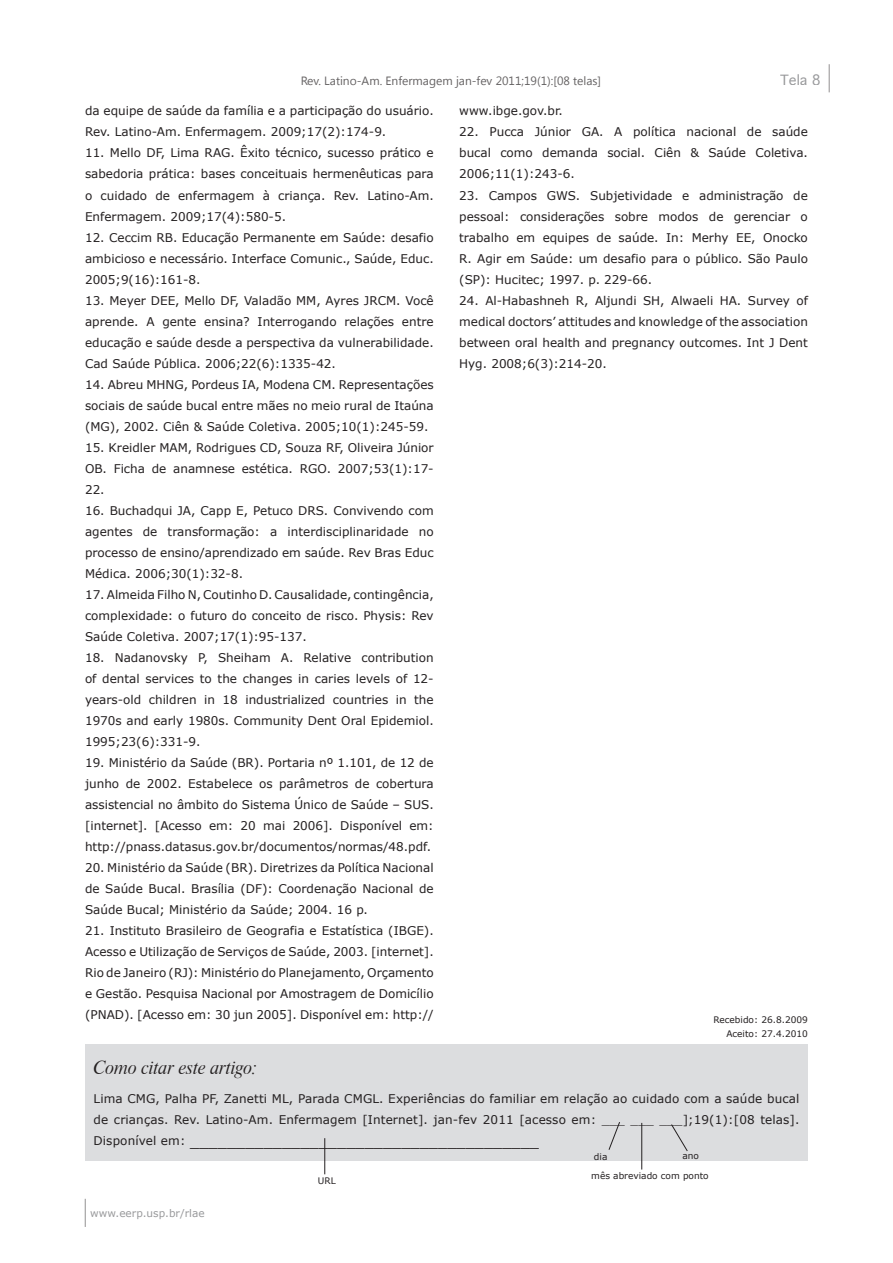
<style>
.page{position:relative;width:893px;height:1263px;background:#fff}
.page>*{position:absolute;margin:0;border:0;box-sizing:border-box;transform-origin:0 0}
.t1{font:18px "Times New Roman";color:#231f20}
.t2{font:18px "Dutch 801 BT Italic Headline";color:#231f20}
.t3{font:13.5px "Geneva";color:#6c6d70}
._18__Referências{font:12px/21px "Verdana";color:#231f20;text-align:justify}
.t4{font:12px "Segoe UI";color:#231f20}
.t5{font:10.5px "Verdana";color:#6c6d70}
._21__Recebido_Aceito{font:9px "Verdana";color:#231f20}
._18__Referências-2{font:9px "Verdana";color:#231f20}
.s1{font-family:"Verdana";font-size:12px}
</style>
<div class="page">
<svg style="left:85px;top:1199px;width:1px;height:28px"></svg>
<svg style="left:829px;top:64px;width:1px;height:28px"></svg>
<div style="left:85px;top:1044px;width:723px;height:117px;background:#dcdddf"></div>
<svg style="left:608px;top:1122px;width:12px;height:28px"></svg>
<hr style="left:641px;top:1123px;width:1px;height:46px;background:#231f20">
<svg style="left:671px;top:1124px;width:17px;height:27px"></svg>
<hr style="left:324px;top:1138px;width:1px;height:36px;background:#231f20">
<p class="t4" style="left:300px;top:73px;width:302px">Rev. Latino-Am. Enfermagem jan-fev 2011;19(1):[08 telas]</p>
<p class="t3" style="left:780px;top:71px;width:42px">Tela 8</p>
<p class="_18__Referências" style="left:85px;top:100px;width:350px">da equipe de saúde da família e a participação do usuário.<br>Rev. Latino-Am. Enfermagem. 2009;17(2):174-9.</p>
<p class="_18__Referências" style="left:85px;top:142px;width:350px">11. Mello DF, Lima RAG. Êxito técnico, sucesso prático e sabedoria prática: bases conceituais hermenêuticas para o cuidado de enfermagem à criança. Rev. Latino-Am.<br>Enfermagem. 2009;17(4):580-5.</p>
<p class="_18__Referências" style="left:85px;top:226px;width:350px">12. Ceccim RB. Educação Permanente em Saúde: desafio ambicioso e necessário. Interface Comunic., Saúde, Educ.<br>2005;9(16):161-8.</p>
<p class="_18__Referências" style="left:85px;top:289px;width:350px">13. Meyer DEE, Mello DF, Valadão MM, Ayres JRCM. Você aprende. A gente ensina? Interrogando relações entre educação e saúde desde a perspectiva da vulnerabilidade.<br>Cad Saúde Pública. 2006;22(6):1335-42.</p>
<p class="_18__Referências" style="left:85px;top:373px;width:350px">14. Abreu MHNG, Pordeus IA, Modena CM. Representações sociais de saúde bucal entre mães no meio rural de Itaúna (MG), 2002. Ciên &amp; Saúde Coletiva. 2005;10(1):245-59.</p>
<p class="_18__Referências" style="left:85px;top:436px;width:350px">15. Kreidler MAM, Rodrigues CD, Souza RF, Oliveira Júnior OB. Ficha de anamnese estética. RGO. 2007;53(1):17- 22.</p>
<p class="_18__Referências" style="left:85px;top:499px;width:350px">16. Buchadqui JA, Capp E, Petuco DRS. Convivendo com agentes de transformação: a interdisciplinaridade no processo de ensino/aprendizado em saúde. Rev Bras Educ Médica. 2006;30(1):32-8.</p>
<p class="_18__Referências" style="left:85px;top:583px;width:350px">17. Almeida Filho N, Coutinho D. Causalidade, contingência, complexidade: o futuro do conceito de risco. Physis: Rev Saúde Coletiva. 2007;17(1):95-137.</p>
<p class="_18__Referências" style="left:85px;top:646px;width:350px">18. Nadanovsky P, Sheiham A. Relative contribution of dental services to the changes in caries levels of 12- years-old children in 18 industrialized countries in the 1970s and early 1980s. Community Dent Oral Epidemiol.<br>1995;23(6):331-9.</p>
<p class="_18__Referências" style="left:85px;top:751px;width:350px">19. Ministério da Saúde (BR). Portaria nº 1.101, de 12 de junho de 2002. Estabelece os parâmetros de cobertura assistencial no âmbito do Sistema Único de Saúde – SUS. [internet]. [Acesso em: 20 mai 2006]. Disponível em: http://pnass.datasus.gov.br/documentos/normas/48.pdf.</p>
<p class="_18__Referências" style="left:85px;top:856px;width:350px">20. Ministério da Saúde (BR). Diretrizes da Política Nacional de Saúde Bucal. Brasília (DF): Coordenação Nacional de Saúde Bucal; Ministério da Saúde; 2004. 16 p.</p>
<p class="_18__Referências" style="left:85px;top:919px;width:350px">21. Instituto Brasileiro de Geografia e Estatística (IBGE).<br>Acesso e Utilização de Serviços de Saúde, 2003. [internet].<br>Rio de Janeiro (RJ): Ministério do Planejamento, Orçamento e Gestão. Pesquisa Nacional por Amostragem de Domicílio (PNAD). [Acesso em: 30 jun 2005]. Disponível em: http://</p>
<p class="_18__Referências" style="left:459px;top:100px;width:105px">www.ibge.gov.br.</p>
<p class="_18__Referências" style="left:459px;top:121px;width:350px">22. Pucca Júnior GA. A política nacional de saúde bucal como demanda social. Ciên &amp; Saúde Coletiva.<br>2006;11(1):243-6.</p>
<p class="_18__Referências" style="left:459px;top:184px;width:350px">23. Campos GWS. Subjetividade e administração de pessoal: considerações sobre modos de gerenciar o trabalho em equipes de saúde. In: Merhy EE, Onocko R. Agir em Saúde: um desafio para o público. São Paulo (SP): Hucitec; 1997. p. 229-66.</p>
<p class="_18__Referências" style="left:459px;top:289px;width:350px">24. Al-Habashneh R, Aljundi SH, Alwaeli HA. Survey of medical doctors’ attitudes and knowledge of the association between oral health and pregnancy outcomes. Int J Dent Hyg. 2008;6(3):214-20.</p>
<p class="_21__Recebido_Aceito" style="left:713px;top:1014px;width:96px">Recebido: 26.8.2009</p>
<p class="_21__Recebido_Aceito" style="left:726px;top:1028px;width:83px">Aceito: 27.4.2010</p>
<p class="t2" style="left:94px;top:1056px;width:165px">Como citar este artigo:</p>
<p class="_18__Referências" style="left:94px;top:1088px;width:707px">Lima CMG, Palha PF, Zanetti ML, Parada CMGL. Experiências do familiar em relação ao cuidado com a saúde bucal de crianças. Rev. Latino-Am. Enfermagem [Internet]. jan-fev 2011 [acesso em: ___ ___ ___];19(1):[08 telas].</p>
<p class="t1" style="left:94px;top:1127px;width:447px"><span class="s1">Disponível em:</span> ______________________________________</p>
<p class="t5" style="left:90px;top:1206px;width:116px">www.eerp.usp.br/rlae</p>
<p class="_18__Referências-2" style="left:318px;top:1175px;width:19px">URL</p>
<p class="_18__Referências-2" style="left:594px;top:1151px;width:15px">dia</p>
<p class="_18__Referências-2" style="left:591px;top:1170px;width:119px">mês abreviado com ponto</p>
<p class="_18__Referências-2" style="left:682px;top:1150px;width:18px">ano</p>
</div>
